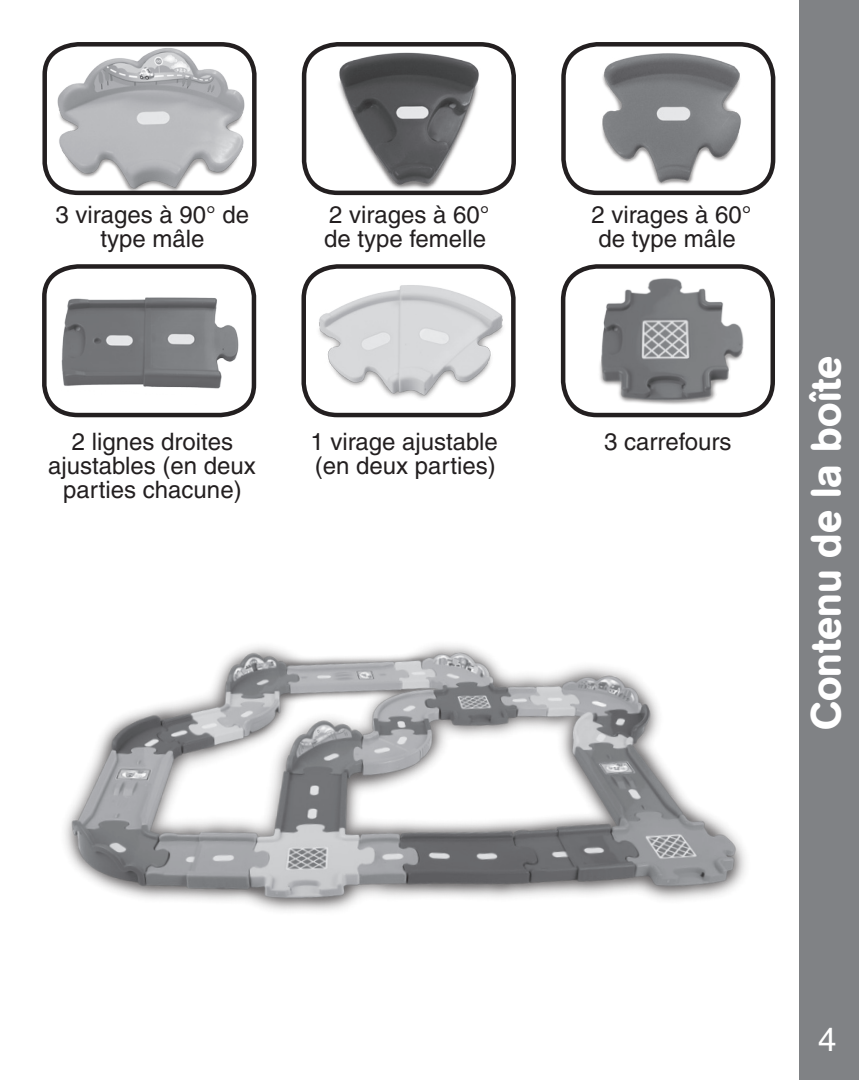
<style>
.page{position:relative;width:859px;height:1080px;background:#fff}
.page>*{position:absolute;margin:0;border:0;box-sizing:border-box;transform-origin:0 0}
.t1{font:500 42px "AG Book Rounded";color:#fff}
.t2{font:500 33px "Helvetica";color:#fff}
.t3{font:500 24px/24px "Helvetica";color:#231f20}
</style>
<div class="page">
<img style="left:306px;top:269px;width:205px;height:143px">
<div style="left:301px;top:264px;width:215px;height:153px;border:4px solid #231f20;border-radius:33px"></div>
<img style="left:580px;top:269px;width:180px;height:146px">
<div style="left:561px;top:264px;width:214px;height:153px;border:4px solid #231f20;border-radius:34px"></div>
<svg style="left:42px;top:264px;width:215px;height:154px"></svg>
<img style="left:314px;top:47px;width:200px;height:145px">
<div style="left:302px;top:42px;width:214px;height:153px;border:4px solid #231f20;border-radius:33px"></div>
<img style="left:571px;top:44px;width:202px;height:149px">
<div style="left:561px;top:42px;width:214px;height:153px;border:4px solid #231f20;border-radius:34px"></div>
<svg style="left:42px;top:42px;width:215px;height:154px"></svg>
<img style="left:64px;top:645px;width:682px;height:266px">
<div style="left:799px;top:0;width:60px;height:1080px;background:#808285"></div>
<p class="t3" style="left:56px;top:202px;width:195px;text-align:center">3 virages à 90° de type mâle</p>
<p class="t3" style="left:324px;top:202px;width:167px">2 virages à 60° de type femelle</p>
<p class="t3" style="left:48px;top:429px;width:209px;text-align:center">2 lignes droites ajustables (en deux parties chacune)</p>
<p class="t3" style="left:310px;top:429px;width:189px">1 virage ajustable (en deux parties)</p>
<p class="t3" style="left:591px;top:202px;width:162px">2 virages à 60° de type mâle</p>
<p class="t3" style="left:604px;top:429px;width:129px">3 carrefours</p>
<h1 class="t1" style="left:802px;top:730px;width:376px;rotate:-90deg">Contenu de la boîte</h1>
<h2 class="t2" style="left:818px;top:1021px;width:20px">4</h2>
</div>
